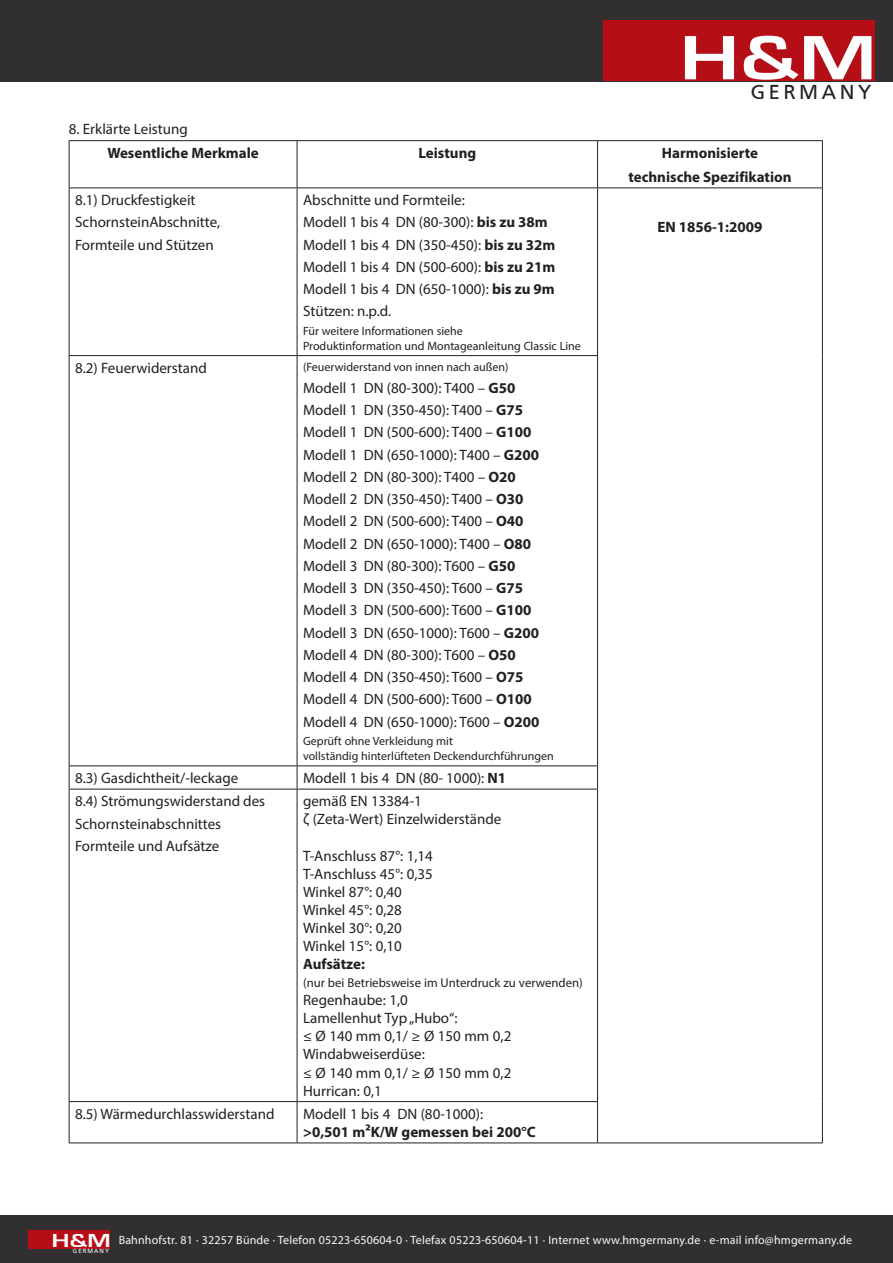
<style>
.page{position:relative;width:893px;height:1263px;background:#fff}
.page>*{position:absolute;margin:0;border:0;box-sizing:border-box;transform-origin:0 0}
.t1{font:700 64.8px "Eurose";color:#fff;scale:1.11 1}
.t2{font:21px "Frutiger";letter-spacing:.17em;color:#231f20}
.t3{font:700 19.5px "Eurose";color:#fff;scale:1.11 1}
.t4{font:15px/22.2px "Myriad Pro";color:#231f20}
.t5{font:700 15px/24px "Myriad Pro";color:#231f20;text-align:center}
.t6{font:12.75px "Myriad Pro";color:#231f20}
.t7{font:12px/14.4px "Myriad Pro";color:#231f20}
.t8{font:12px "Myriad Pro";letter-spacing:.015em;color:#fafafa}
.t9{font:6.3px "Frutiger";letter-spacing:.17em;color:#fff}
.s1{font-weight:700}
</style>
<div class="page">
<div style="left:0;top:1215px;width:893px;height:48px;background:#312f30"></div>
<div style="left:29px;top:1230px;width:81px;height:18px;background:#b50e16"></div>
<hr style="left:69px;top:140px;width:228px;height:1px;background:#231f20">
<hr style="left:69px;top:141px;width:1px;height:47px;background:#231f20">
<hr style="left:297px;top:140px;width:301px;height:1px;background:#231f20">
<hr style="left:297px;top:141px;width:1px;height:47px;background:#231f20">
<hr style="left:598px;top:140px;width:225px;height:1px;background:#231f20">
<hr style="left:597px;top:141px;width:1px;height:47px;background:#231f20">
<hr style="left:822px;top:141px;width:1px;height:47px;background:#231f20">
<hr style="left:69px;top:188px;width:228px;height:1px;background:#231f20">
<hr style="left:69px;top:188px;width:1px;height:167px;background:#231f20">
<hr style="left:297px;top:188px;width:301px;height:1px;background:#231f20">
<hr style="left:297px;top:188px;width:1px;height:167px;background:#231f20">
<hr style="left:598px;top:188px;width:225px;height:1px;background:#231f20">
<hr style="left:597px;top:188px;width:1px;height:167px;background:#231f20">
<hr style="left:822px;top:188px;width:1px;height:168px;background:#231f20">
<hr style="left:69px;top:355px;width:228px;height:1px;background:#231f20">
<hr style="left:69px;top:356px;width:1px;height:409px;background:#231f20">
<hr style="left:297px;top:355px;width:301px;height:1px;background:#231f20">
<hr style="left:297px;top:356px;width:1px;height:409px;background:#231f20">
<hr style="left:597px;top:356px;width:1px;height:409px;background:#231f20">
<hr style="left:822px;top:356px;width:1px;height:410px;background:#231f20">
<svg style="left:822px;top:766px;width:1px;height:23px"></svg>
<hr style="left:822px;top:789px;width:1px;height:312px;background:#231f20">
<hr style="left:822px;top:1101px;width:1px;height:41px;background:#231f20">
<hr style="left:69px;top:765px;width:228px;height:1px;background:#231f20">
<svg style="left:69px;top:766px;width:1px;height:23px"></svg>
<hr style="left:297px;top:765px;width:301px;height:1px;background:#231f20">
<svg style="left:297px;top:766px;width:1px;height:23px"></svg>
<svg style="left:597px;top:766px;width:1px;height:23px"></svg>
<hr style="left:598px;top:1142px;width:225px;height:1px;background:#231f20">
<hr style="left:69px;top:789px;width:228px;height:1px;background:#231f20">
<hr style="left:69px;top:789px;width:1px;height:312px;background:#231f20">
<hr style="left:297px;top:789px;width:301px;height:1px;background:#231f20">
<hr style="left:297px;top:789px;width:1px;height:312px;background:#231f20">
<hr style="left:597px;top:789px;width:1px;height:312px;background:#231f20">
<hr style="left:69px;top:1101px;width:228px;height:1px;background:#231f20">
<hr style="left:69px;top:1102px;width:1px;height:40px;background:#231f20">
<hr style="left:297px;top:1101px;width:301px;height:1px;background:#231f20">
<hr style="left:297px;top:1102px;width:1px;height:40px;background:#231f20">
<hr style="left:597px;top:1102px;width:1px;height:40px;background:#231f20">
<hr style="left:69px;top:1142px;width:228px;height:1px;background:#231f20">
<hr style="left:297px;top:1142px;width:301px;height:1px;background:#231f20">
<div style="left:0;top:0;width:893px;height:82px;background:#312f30"></div>
<div style="left:603px;top:20px;width:271px;height:60px;background:#b50e16"></div>
<h1 class="t1" style="left:680px;top:22px;width:179px">H&amp;M</h1>
<h2 class="t2" style="left:751px;top:80px;width:122px">GERMANY</h2>
<p class="t4" style="left:69px;top:118px;width:120px">8. Erklärte Leistung</p>
<p class="t5" style="left:107px;top:140px;width:153px">Wesentliche Merkmale</p>
<p class="t5" style="left:418px;top:140px;width:59px">Leistung</p>
<p class="t5" style="left:628px;top:140px;width:165px">Harmonisierte technische Spezifikation</p>
<p class="t4" style="left:75px;top:189px;width:146px">8.1) Druckfestigkeit<br>SchornsteinAbschnitte,<br>Formteile und Stützen</p>
<p class="t4" style="left:303px;top:189px;width:254px">Abschnitte und Formteile:<br>Modell 1 bis 4 DN (80-300): <span class="s1">bis zu 38m<br></span>Modell 1 bis 4 DN (350-450): <span class="s1">bis zu 32m<br></span>Modell 1 bis 4 DN (500-600): <span class="s1">bis zu 21m<br></span>Modell 1 bis 4 DN (650-1000): <span class="s1">bis zu 9m<br></span>Stützen: n.p.d.</p>
<p class="t7" style="left:303px;top:324px;width:279px">Für weitere Informationen siehe<br>Produktinformation und Montageanleitung Classic Line</p>
<p class="t5" style="left:657px;top:215px;width:107px">EN 1856-1:2009</p>
<p class="t4" style="left:75px;top:356px;width:133px">8.2) Feuerwiderstand</p>
<p class="t7" style="left:303px;top:359px;width:207px">(Feuerwiderstand von innen nach außen)</p>
<p class="t4" style="left:303px;top:376px;width:238px">Modell 1 DN (80-300): T400 – <span class="s1">G50<br></span>Modell 1 DN (350-450): T400 – <span class="s1">G75<br></span>Modell 1 DN (500-600): T400 – <span class="s1">G100<br></span>Modell 1 DN (650-1000): T400 – <span class="s1">G200<br></span>Modell 2 DN (80-300): T400 – <span class="s1">O20<br></span>Modell 2 DN (350-450): T400 – <span class="s1">O30<br></span>Modell 2 DN (500-600): T400 – <span class="s1">O40<br></span>Modell 2 DN (650-1000): T400 – <span class="s1">O80<br></span>Modell 3 DN (80-300): T600 – <span class="s1">G50<br></span>Modell 3 DN (350-450): T600 – <span class="s1">G75<br></span>Modell 3 DN (500-600): T600 – <span class="s1">G100<br></span>Modell 3 DN (650-1000): T600 – <span class="s1">G200<br></span>Modell 4 DN (80-300): T600 – <span class="s1">O50<br></span>Modell 4 DN (350-450): T600 – <span class="s1">O75<br></span>Modell 4 DN (500-600): T600 – <span class="s1">O100<br></span>Modell 4 DN (650-1000): T600 – <span class="s1">O200</span></p>
<p class="t7" style="left:303px;top:734px;width:252px">Geprüft ohne Verkleidung mit<br>vollständig hinterlüfteten Deckendurchführungen</p>
<p class="t4" style="left:75px;top:767px;width:165px">8.3) Gasdichtheit/-leckage</p>
<p class="t4" style="left:303px;top:767px;width:205px">Modell 1 bis 4 DN (80- 1000): <span class="s1">N1</span></p>
<p class="t4" style="left:75px;top:790px;width:192px">8.4) Strömungswiderstand des<br>Schornsteinabschnittes<br>Formteile und Aufsätze</p>
<p class="t4" style="left:303px;top:792px;width:200px;line-height:18.1px">gemäß EN 13384-1<br>ζ (Zeta-Wert) Einzelwiderstände</p>
<p class="t4" style="left:303px;top:846px;width:131px;line-height:18px">T-Anschluss 87°: 1,14<br>T-Anschluss 45°: 0,35<br>Winkel 87°: 0,40<br>Winkel 45°: 0,28<br>Winkel 30°: 0,20<br>Winkel 15°: 0,10</p>
<p class="t5" style="left:303px;top:951px;width:63px">Aufsätze:</p>
<p class="t6" style="left:303px;top:975px;width:281px">(nur bei Betriebsweise im Unterdruck zu verwenden)</p>
<p class="t4" style="left:303px;top:991px;width:210px;line-height:18px">Regenhaube: 1,0<br>Lamellenhut Typ „Hubo“:<br>≤ Ø 140 mm 0,1/ ≥ Ø 150 mm 0,2<br>Windabweiserdüse:<br>≤ Ø 140 mm 0,1/ ≥ Ø 150 mm 0,2<br>Hurrican: 0,1</p>
<p class="t4" style="left:75px;top:1102px;width:201px">8.5) Wärmedurchlasswiderstand</p>
<p class="t4" style="left:303px;top:1102px;width:182px">Modell 1 bis 4 DN (80-1000):</p>
<p class="t5" style="left:303px;top:1119px;width:234px">&gt;0,501 m²K/W gemessen bei 200°C</p>
<h3 class="t3" style="left:52px;top:1230px;width:55px">H&amp;M</h3>
<p class="t8" style="left:119px;top:1233px;width:735px">Bahnhofstr. 81 · 32257 Bünde · Telefon 05223-650604-0 · Telefax 05223-650604-11 · Internet www.hmgermany.de · e-mail info@hmgermany.de</p>
<p class="t9" style="left:73px;top:1247px;width:38px">GERMANY</p>
</div>
